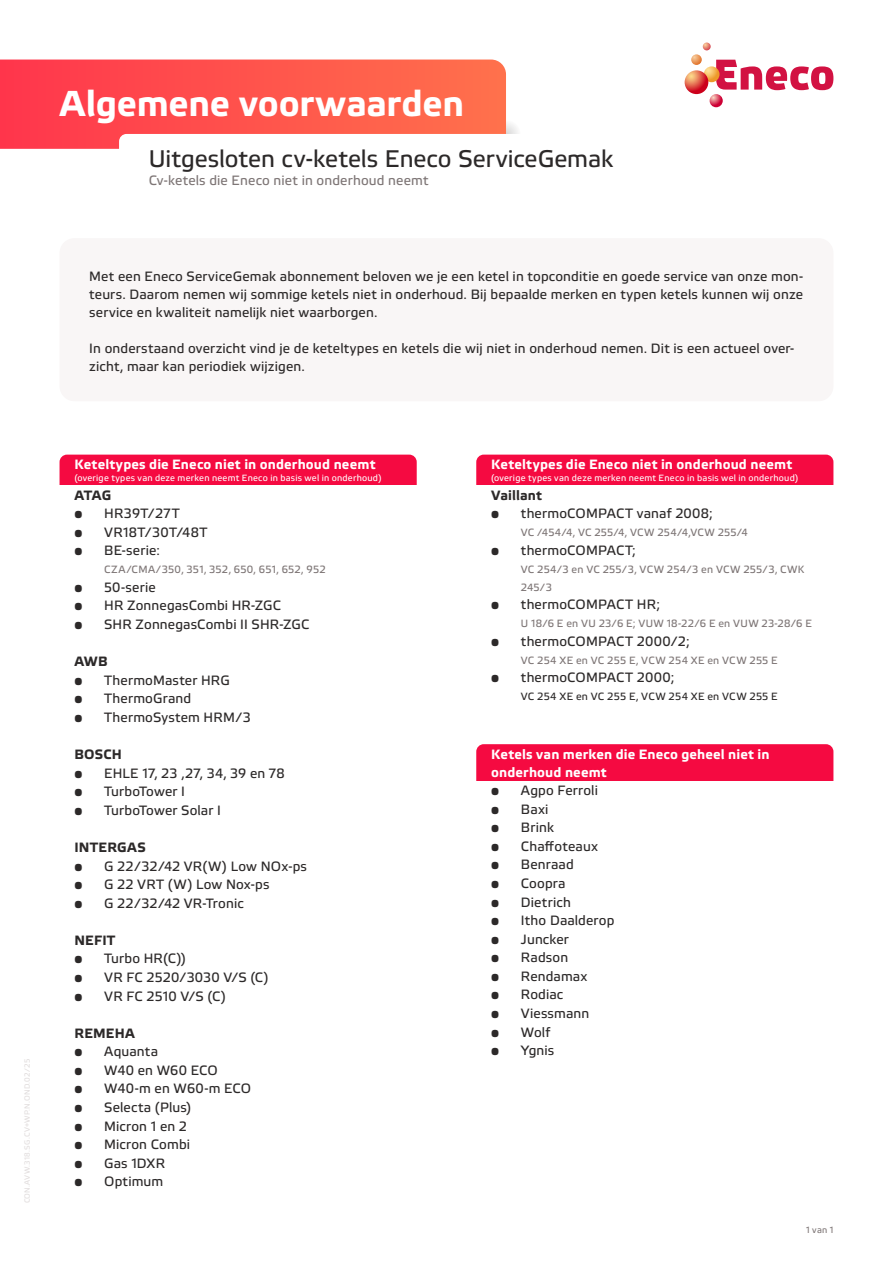
<style>
.page{position:relative;width:893px;height:1263px;background:#fff}
.page>*{position:absolute;margin:0;border:0;box-sizing:border-box;transform-origin:0 0}
.t1{font:700 36px "Etelka";letter-spacing:-.01em;color:#fff}
.t2{font:24px "Etelka Text";letter-spacing:-.005em;color:#2c2929}
.t3{font:13.5px/18px "Etelka Text";letter-spacing:.01em;color:#2c2929;text-align:justify}
.t4{font:700 13.5px/18px "Etelka";letter-spacing:.01em;color:#fff}
.t5{font:700 13.5px "Etelka";letter-spacing:.015em;color:#2c2929}
.t6{font:13.5px "Etelka Text";letter-spacing:.01em;color:#7e7676}
.t7{font:13.5px "Etelka Text";letter-spacing:.03em;color:#2c2929}
.t8{font:13.5px "Etelka Text";letter-spacing:.035em;color:#2c2929}
.t9{font:10.5px/18px "Etelka Text";letter-spacing:.03em;color:#7e7676}
.t10{font:10.5px "Etelka Text";letter-spacing:.03em;color:#2c2929}
.t11{font:9px "Etelka Text";letter-spacing:.025em;color:#fff}
.t12{font:9px "Etelka Text";color:#7e7676}
.t13{font:7.5px "Etelka Text";letter-spacing:.03em;color:#e1dddd}
</style>
<div class="page">
<svg style="left:685px;top:70px;width:23px;height:24px"></svg>
<svg style="left:691px;top:43px;width:142px;height:64px"></svg>
<svg style="left:491px;top:119px;width:30px;height:30px"></svg>
<svg style="left:0;top:60px;width:506px;height:89px;background:#ff524c"></svg>
<div style="left:119px;top:134px;width:595px;height:66px;background:#fff;border-radius:7px"></div>
<div style="left:60px;top:238px;width:773px;height:163px;background:#f9f6f6;border-radius:15px"></div>
<div style="left:60px;top:455px;width:357px;height:30px;background:#f50a41"></div>
<div style="left:476px;top:455px;width:357px;height:30px;background:#f50a41"></div>
<div style="left:476px;top:744px;width:357px;height:37px;background:#f50a41"></div>
<h1 class="t1" style="left:60px;top:83px;width:406px">Algemene voorwaarden</h1>
<h2 class="t2" style="left:149px;top:144px;width:466px">Uitgesloten cv-ketels Eneco ServiceGemak</h2>
<p class="t6" style="left:149px;top:172px;width:281px">Cv-ketels die Eneco niet in onderhoud neemt</p>
<p class="t13" style="left:23px;top:1203px;width:146px;rotate:-90deg">CON.AVW.318.SG.CV+WP.N.OND.02/25</p>
<p class="t3" style="left:89px;top:268px;width:715px">Met een Eneco ServiceGemak abonnement beloven we je een ketel in topconditie en goede service van onze mon&shy;teurs. Daarom nemen wij sommige ketels niet in onderhoud. Bij bepaalde merken en typen ketels kunnen wij onze service en kwaliteit namelijk niet waarborgen.</p>
<p class="t3" style="left:89px;top:340px;width:706px">In onderstaand overzicht vind je de keteltypes en ketels die wij niet in onderhoud nemen. Dit is een actueel over&shy;zicht, maar kan periodiek wijzigen.</p>
<p class="t4" style="left:74px;top:456px;width:303px">Keteltypes die Eneco niet in onderhoud neemt</p>
<p class="t11" style="left:74px;top:472px;width:309px">(overige types van deze merken neemt Eneco in basis wel in onderhoud)</p>
<p class="t5" style="left:74px;top:487px;width:39px">ATAG</p>
<p class="t8" style="left:74px;top:505px;width:107px">• HR39T/27T</p>
<p class="t7" style="left:74px;top:524px;width:135px">• VR18T/30T/48T</p>
<p class="t3" style="left:74px;top:542px;width:87px">• BE-serie:</p>
<p class="t9" style="left:104px;top:561px;width:223px">CZA/CMA/350, 351, 352, 650, 651, 652, 952</p>
<p class="t3" style="left:74px;top:579px;width:83px">• 50-serie</p>
<p class="t3" style="left:74px;top:597px;width:208px">• HR ZonnegasCombi HR-ZGC</p>
<p class="t3" style="left:74px;top:616px;width:236px">• SHR ZonnegasCombi II SHR-ZGC</p>
<p class="t5" style="left:74px;top:653px;width:35px">AWB</p>
<p class="t3" style="left:74px;top:671px;width:157px">• ThermoMaster HRG</p>
<p class="t3" style="left:74px;top:690px;width:118px">• ThermoGrand</p>
<p class="t3" style="left:74px;top:709px;width:178px">• ThermoSystem HRM/3</p>
<p class="t5" style="left:74px;top:746px;width:49px">BOSCH</p>
<p class="t3" style="left:74px;top:764px;width:212px">• EHLE 17, 23 ,27, 34, 39 en 78</p>
<p class="t3" style="left:74px;top:783px;width:112px">• TurboTower I</p>
<p class="t3" style="left:74px;top:801px;width:148px">• TurboTower Solar I</p>
<p class="t5" style="left:74px;top:839px;width:73px">INTERGAS</p>
<p class="t3" style="left:74px;top:857px;width:234px">• G 22/32/42 VR(W) Low NOx-ps</p>
<p class="t3" style="left:74px;top:876px;width:197px">• G 22 VRT (W) Low Nox-ps</p>
<p class="t3" style="left:74px;top:894px;width:171px">• G 22/32/42 VR-Tronic</p>
<p class="t5" style="left:74px;top:932px;width:43px">NEFIT</p>
<p class="t3" style="left:74px;top:950px;width:113px">• Turbo HR(C))</p>
<p class="t3" style="left:74px;top:969px;width:196px">• VR FC 2520/3030 V/S (C)</p>
<p class="t3" style="left:74px;top:987px;width:153px">• VR FC 2510 V/S (C)</p>
<p class="t5" style="left:74px;top:1025px;width:62px">REMEHA</p>
<p class="t3" style="left:74px;top:1043px;width:85px">• Aquanta</p>
<p class="t3" style="left:74px;top:1062px;width:145px">• W40 en W60 ECO</p>
<p class="t3" style="left:74px;top:1080px;width:178px">• W40-m en W60-m ECO</p>
<p class="t3" style="left:74px;top:1099px;width:118px">• Selecta (Plus)</p>
<p class="t3" style="left:74px;top:1117px;width:114px">• Micron 1 en 2</p>
<p class="t3" style="left:74px;top:1136px;width:117px">• Micron Combi</p>
<p class="t3" style="left:74px;top:1154px;width:92px">• Gas 1DXR</p>
<p class="t3" style="left:74px;top:1173px;width:90px">• Optimum</p>
<p class="t4" style="left:491px;top:456px;width:303px">Keteltypes die Eneco niet in onderhoud neemt</p>
<p class="t11" style="left:491px;top:472px;width:309px">(overige types van deze merken neemt Eneco in basis wel in onderhoud)</p>
<p class="t5" style="left:491px;top:487px;width:52px">Vaillant</p>
<p class="t3" style="left:491px;top:505px;width:223px">• thermoCOMPACT vanaf 2008;</p>
<p class="t9" style="left:521px;top:524px;width:229px">VC /454/4, VC 255/4, VCW 254/4,VCW 255/4</p>
<p class="t3" style="left:491px;top:541px;width:146px">• thermoCOMPACT;</p>
<p class="t9" style="left:521px;top:560px;width:285px">VC 254/3 en VC 255/3, VCW 254/3 en VCW 255/3, CWK<br>245/3</p>
<p class="t3" style="left:491px;top:596px;width:170px">• thermoCOMPACT HR;</p>
<p class="t9" style="left:521px;top:615px;width:293px">U 18/6 E en VU 23/6 E; VUW 18-22/6 E en VUW 23-28/6 E</p>
<p class="t3" style="left:491px;top:633px;width:200px">• thermoCOMPACT 2000/2;</p>
<p class="t9" style="left:521px;top:651px;width:258px">VC 254 XE en VC 255 E, VCW 254 XE en VCW 255 E</p>
<p class="t3" style="left:491px;top:669px;width:185px">• thermoCOMPACT 2000;</p>
<p class="t10" style="left:521px;top:690px;width:258px">VC 254 XE en VC 255 E, VCW 254 XE en VCW 255 E</p>
<p class="t4" style="left:491px;top:745px;width:280px">Ketels van merken die Eneco geheel niet in onderhoud neemt</p>
<p class="t3" style="left:491px;top:782px;width:108px">• Agpo Ferroli</p>
<p class="t3" style="left:491px;top:800px;width:59px">• Baxi</p>
<p class="t3" style="left:491px;top:819px;width:64px">• Brink</p>
<p class="t3" style="left:491px;top:838px;width:108px">• Chaffoteaux</p>
<p class="t3" style="left:491px;top:856px;width:84px">• Benraad</p>
<p class="t3" style="left:491px;top:875px;width:76px">• Coopra</p>
<p class="t3" style="left:491px;top:893px;width:81px">• Dietrich</p>
<p class="t3" style="left:491px;top:912px;width:125px">• Itho Daalderop</p>
<p class="t3" style="left:491px;top:930px;width:79px">• Juncker</p>
<p class="t3" style="left:491px;top:949px;width:79px">• Radson</p>
<p class="t3" style="left:491px;top:968px;width:98px">• Rendamax</p>
<p class="t3" style="left:491px;top:986px;width:74px">• Rodiac</p>
<p class="t3" style="left:491px;top:1005px;width:100px">• Viessmann</p>
<p class="t3" style="left:491px;top:1023px;width:61px">• Wolf</p>
<p class="t3" style="left:491px;top:1042px;width:65px">• Ygnis</p>
<p class="t12" style="left:806px;top:1225px;width:29px">1 van 1</p>
</div>
